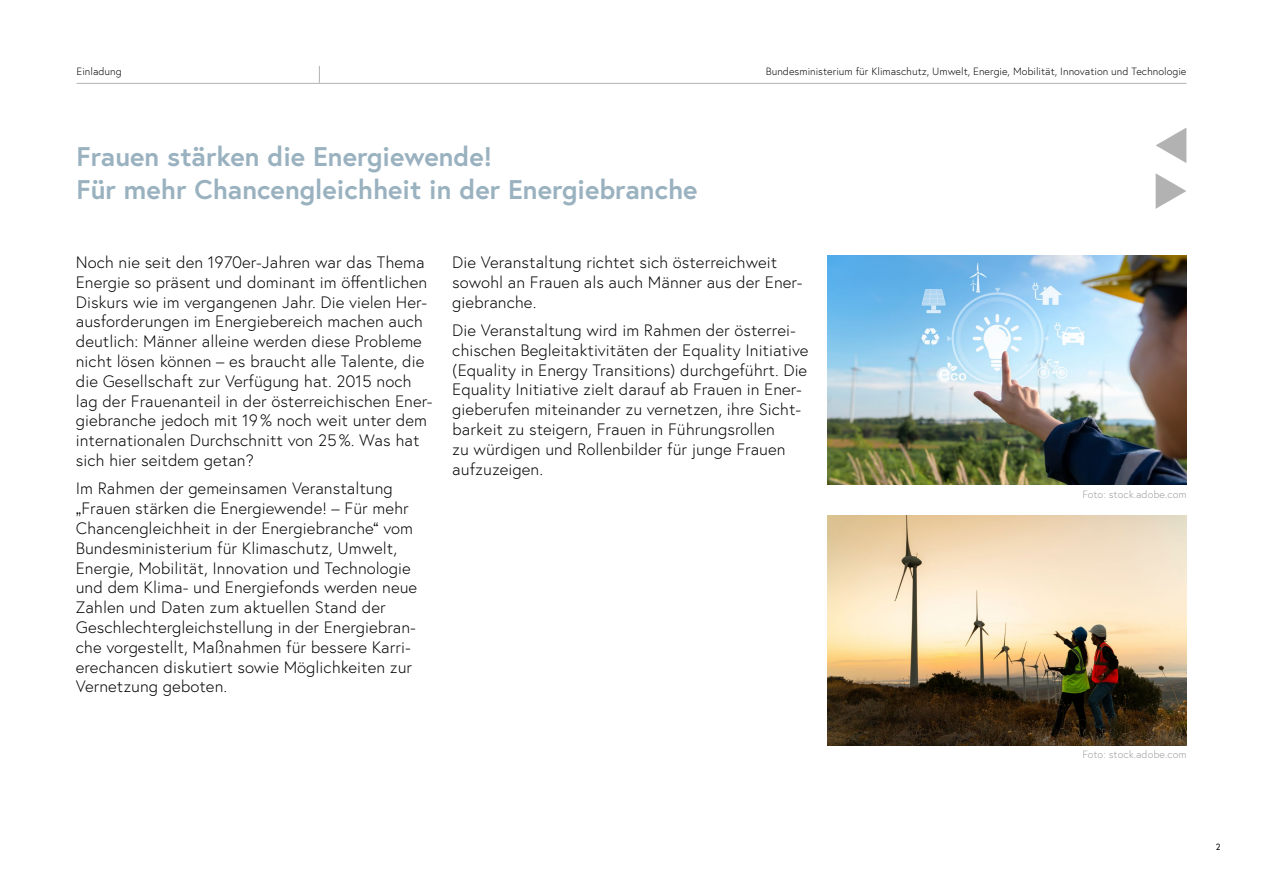
<style>
.page{position:relative;width:1263px;height:893px;background:#fff}
.page>*{position:absolute;margin:0;border:0;box-sizing:border-box;transform-origin:0 0}
.Head_2{font:700 27px "Europa Austria";color:#9ab2c0}
.Fliess{font:300 16.5px/19.8px "Europa Austria";color:#000}
.BU_und_Kopf{font:300 10.5px "Europa Austria";color:#000}
.BU_und_Kopf-2{font:300 10.5px "Europa Austria";color:#9d9d9c}
.Fuss{font:9px "Europa Austria";color:#000}
</style>
<div class="page">
<img style="left:828px;top:255px;width:358px;height:230px">
<hr style="left:77px;top:83px;width:1109px;height:1px;background:#b3b2b2">
<svg style="left:319px;top:66px;width:1px;height:17px"></svg>
<svg style="left:1156px;top:173px;width:30px;height:36px"></svg>
<svg style="left:1156px;top:128px;width:30px;height:35px"></svg>
<img style="left:828px;top:516px;width:358px;height:229px">
<p class="BU_und_Kopf" style="left:77px;top:65px;width:47px">Einladung</p>
<p class="BU_und_Kopf" style="left:766px;top:65px;width:422px">Bundesministerium für Klimaschutz, Umwelt, Energie, Mobilität, Innovation und Technologie</p>
<p class="Head_2" style="left:77px;top:138px;width:417px">Frauen stärken die Energiewende!</p>
<p class="Head_2" style="left:77px;top:171px;width:623px">Für mehr Chancengleichheit in der Energiebranche</p>
<p class="Fliess" style="left:76px;top:252px;width:358px">Noch nie seit den 1970er-Jahren war das Thema Energie so präsent und dominant im öffentlichen Diskurs wie im vergangenen Jahr. Die vielen Her&shy;ausforderungen im Energiebereich machen auch deutlich: Männer alleine werden diese Probleme nicht lösen können – es braucht alle Talente, die die Gesellschaft zur Verfügung hat. 2015 noch lag der Frauenanteil in der österreichischen Ener&shy;giebranche jedoch mit 19% noch weit unter dem internationalen Durchschnitt von 25%. Was hat sich hier seitdem getan?</p>
<p class="Fliess" style="left:76px;top:478px;width:343px">Im Rahmen der gemeinsamen Veranstaltung „Frauen stärken die Energiewende! – Für mehr Chancengleichheit in der Energiebranche“ vom Bundesministerium für Klimaschutz, Umwelt, Energie, Mobilität, Innovation und Technologie und dem Klima- und Energiefonds werden neue Zahlen und Daten zum aktuellen Stand der Geschlechtergleichstellung in der Energiebran&shy;che vorgestellt, Maßnahmen für bessere Karri&shy;erechancen diskutiert sowie Möglichkeiten zur Vernetzung geboten.</p>
<p class="Fliess" style="left:452px;top:252px;width:352px">Die Veranstaltung richtet sich österreichweit sowohl an Frauen als auch Männer aus der Ener&shy;giebranche.</p>
<p class="Fliess" style="left:452px;top:320px;width:358px">Die Veranstaltung wird im Rahmen der österrei&shy;chischen Begleitaktivitäten der Equality Initiative (Equality in Energy Transitions) durchgeführt. Die Equality Initiative zielt darauf ab Frauen in Ener&shy;gieberufen miteinander zu vernetzen, ihre Sicht&shy;barkeit zu steigern, Frauen in Führungsrollen<br>zu würdigen und Rollenbilder für junge Frauen aufzuzeigen.</p>
<p class="BU_und_Kopf-2" style="left:1082px;top:488px;width:106px">Foto: stock.adobe.com</p>
<p class="BU_und_Kopf-2" style="left:1082px;top:748px;width:106px">Foto: stock.adobe.com</p>
<p class="Fuss" style="left:1216px;top:841px;width:6px">2</p>
</div>
